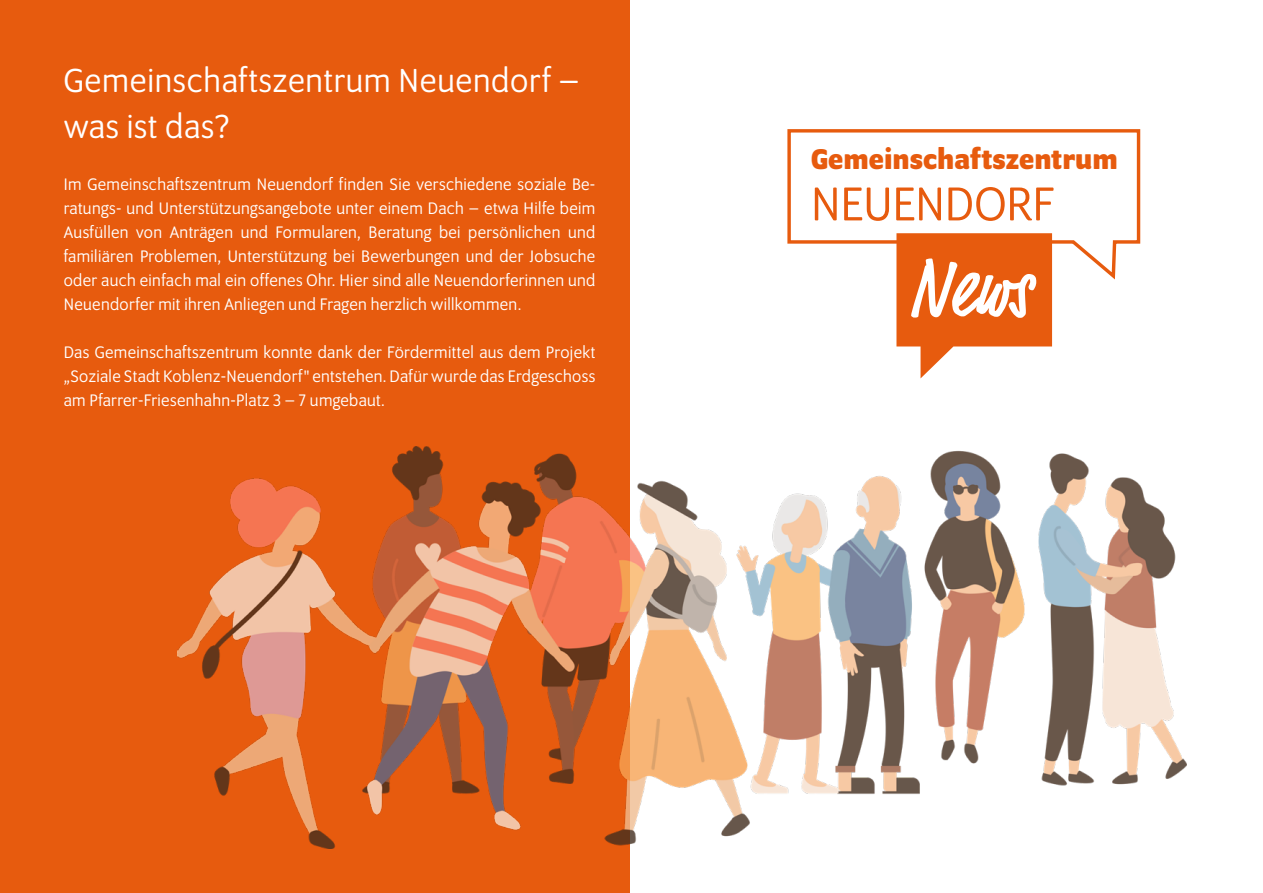
<style>
.page{position:relative;width:1263px;height:893px;background:#fff}
.page>*{position:absolute;margin:0;border:0;box-sizing:border-box;transform-origin:0 0}
.t1{font:500 condensed 82.65px "Market Pro";color:#fff}
.t2{font:51.3px "Program OT";color:#e75b0e}
.t3{font:36px/46.5px "Program OT";letter-spacing:.02em;color:#fff}
.t4{font:700 30.75px "Program OT";color:#e75b0e}
.t5{font:18px/24px "Program OT";letter-spacing:.02em;color:#fff;text-align:justify}
</style>
<div class="page">
<div style="left:0;top:0;width:629px;height:893px;background:#e75b0e"></div>
<svg style="left:787px;top:129px;width:354px;height:154px"></svg>
<svg style="left:896px;top:233px;width:156px;height:145px"></svg>
<img style="left:177px;top:447px;width:1010px;height:401px">
<h3 class="t3" style="left:64px;top:57px;width:517px">Gemeinschaftszentrum Neuendorf – was ist das?</h3>
<p class="t5" style="left:64px;top:172px;width:533px">Im Gemeinschaftszentrum Neuendorf finden Sie verschiedene soziale Be&shy;ratungs- und Unterstützungsangebote unter einem Dach – etwa Hilfe beim Ausfüllen von Anträgen und Formularen, Beratung bei persönlichen und familiären Problemen, Unterstützung bei Bewerbungen und der Jobsuche oder auch einfach mal ein offenes Ohr. Hier sind alle Neuendorferinnen und Neuendorfer mit ihren Anliegen und Fragen herzlich willkommen.</p>
<p class="t5" style="left:64px;top:340px;width:533px">Das Gemeinschaftszentrum konnte dank der Fördermittel aus dem Projekt „Soziale Stadt Koblenz-Neuendorf" entstehen. Dafür wurde das Erdgeschoss am Pfarrer-Friesenhahn-Platz 3 – 7 umgebaut.</p>
<h3 class="t4" style="left:811px;top:141px;width:308px">Gemeinschaftszentrum</h3>
<h2 class="t2" style="left:811px;top:175px;width:244px">NEUENDORF</h2>
<h1 class="t1" style="left:908px;top:232px;width:123px">News</h1>
</div>
